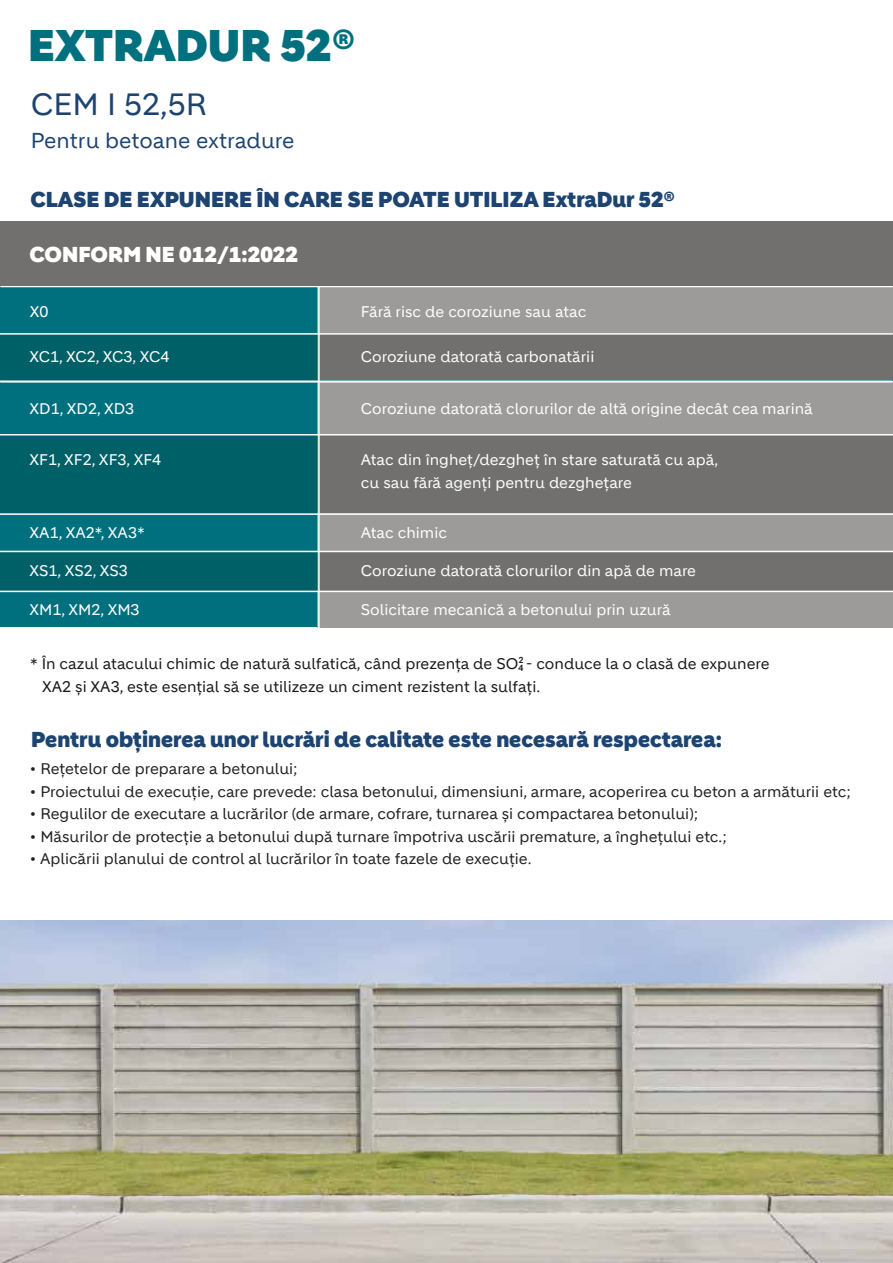
<style>
.page{position:relative;width:893px;height:1263px;background:#fff}
.page>*{position:absolute;margin:0;border:0;box-sizing:border-box;transform-origin:0 0}
.t1{font:900 43.2px "Holcim Headline";color:#00707e}
.t2{font:30px "Holcim";color:#1d4371}
.t3{font:900 21px "Holcim Headline";color:#1d4371}
.t4{font:21px "Holcim";color:#1d4371}
.t5{font:900 21px "Holcim Headline";color:#fff}
.t6{font:15px "Holcim";color:#221f20}
.t7{font:15px/22.5px "Holcim";color:#fff}
.t8{font:15px/22.5px "Holcim";color:#1a171c}
</style>
<div class="page">
<img style="left:0;top:921px;width:893px;height:342px">
<div style="left:0;top:236px;width:892px;height:145px;background:#00707e"></div>
<div style="left:318px;top:236px;width:575px;height:145px;background:#9c9b99"></div>
<div style="left:0;top:333px;width:318px;height:48px;background:#006067"></div>
<div style="left:318px;top:334px;width:575px;height:47px;background:#71706f"></div>
<div style="left:0;top:381px;width:893px;height:246px;background:#00707e"></div>
<div style="left:318px;top:381px;width:575px;height:247px;background:#9c9b99"></div>
<hr style="left:0;top:286px;width:893px;height:1px;background:#fff">
<hr style="left:0;top:333px;width:893px;height:2px;background:#fff">
<hr style="left:0;top:380px;width:892px;height:2px;background:#fff">
<hr style="left:0;top:381px;width:893px;height:2px;background:#fff">
<hr style="left:318px;top:286px;width:2px;height:95px;background:#fff">
<div style="left:0;top:435px;width:318px;height:78px;background:#006067"></div>
<div style="left:0;top:552px;width:318px;height:39px;background:#006067"></div>
<div style="left:318px;top:434px;width:575px;height:79px;background:#71706f"></div>
<div style="left:318px;top:552px;width:575px;height:39px;background:#71706f"></div>
<hr style="left:0;top:513px;width:893px;height:2px;background:#fff">
<hr style="left:0;top:434px;width:893px;height:1px;background:#fff">
<hr style="left:0;top:551px;width:893px;height:1px;background:#fff">
<hr style="left:0;top:591px;width:893px;height:1px;background:#fff">
<hr style="left:318px;top:382px;width:2px;height:246px;background:#fff">
<div style="left:0;top:222px;width:893px;height:64px;background:#71706f"></div>
<h1 class="t1" style="left:28px;top:20px;width:329px">EXTRADUR 52®</h1>
<h2 class="t2" style="left:31px;top:87px;width:178px">CEM I 52,5R</h2>
<h3 class="t4" style="left:31px;top:128px;width:265px">Pentru betoane extradure</h3>
<h3 class="t3" style="left:30px;top:187px;width:646px">CLASE DE EXPUNERE ÎN CARE SE POATE UTILIZA ExtraDur 52®</h3>
<h3 class="t5" style="left:29px;top:242px;width:270px">CONFORM NE 012/1:2022</h3>
<p class="t7" style="left:30px;top:300px;width:20px">X0</p>
<p class="t7" style="left:361px;top:300px;width:227px">Fără risc de coroziune sau atac</p>
<p class="t7" style="left:361px;top:345px;width:235px">Coroziune datorată carbonatării</p>
<p class="t7" style="left:29px;top:345px;width:141px">XC1, XC2, XC3, XC4</p>
<p class="t7" style="left:30px;top:398px;width:106px">XD1, XD2, XD3</p>
<p class="t7" style="left:30px;top:449px;width:133px">XF1, XF2, XF3, XF4</p>
<p class="t7" style="left:30px;top:521px;width:117px">XA1, XA2*, XA3*</p>
<p class="t7" style="left:30px;top:560px;width:100px">XS1, XS2, XS3</p>
<p class="t7" style="left:29px;top:598px;width:112px">XM1, XM2, XM3</p>
<p class="t7" style="left:361px;top:398px;width:453px">Coroziune datorată clorurilor de altă origine decât cea marină</p>
<p class="t7" style="left:361px;top:449px;width:359px">Atac din îngheț/dezgheț în stare saturată cu apă, cu sau fără agenți pentru dezghețare</p>
<p class="t7" style="left:361px;top:521px;width:88px">Atac chimic</p>
<p class="t7" style="left:361px;top:560px;width:337px">Coroziune datorată clorurilor din apă de mare</p>
<p class="t7" style="left:361px;top:598px;width:311px">Solicitare mecanică a betonului prin uzură</p>
<p class="t8" style="left:30px;top:653px;width:741px">* În cazul atacului chimic de natură sulfatică, când prezența de SO - conduce la o clasă de expunere</p>
<p class="t8" style="left:42px;top:653px;width:499px;text-indent:476px">²₄<br>XA2 și XA3, este esențial să se utilizeze un ciment rezistent la sulfați.</p>
<h3 class="t3" style="left:31px;top:727px;width:692px">Pentru obținerea unor lucrări de calitate este necesară respectarea:</h3>
<p class="t6" style="left:30px;top:760px;width:269px">• Rețetelor de preparare a betonului;</p>
<p class="t6" style="left:30px;top:783px;width:822px">• Proiectului de execuție, care prevede: clasa betonului, dimensiuni, armare, acoperirea cu beton a armăturii etc;</p>
<p class="t6" style="left:30px;top:805px;width:670px">• Regulilor de executare a lucrărilor (de armare, cofrare, turnarea și compactarea betonului);</p>
<p class="t6" style="left:30px;top:828px;width:698px">• Măsurilor de protecție a betonului după turnare împotriva uscării premature, a înghețului etc.;</p>
<p class="t6" style="left:30px;top:850px;width:503px">• Aplicării planului de control al lucrărilor în toate fazele de execuție.</p>
</div>
